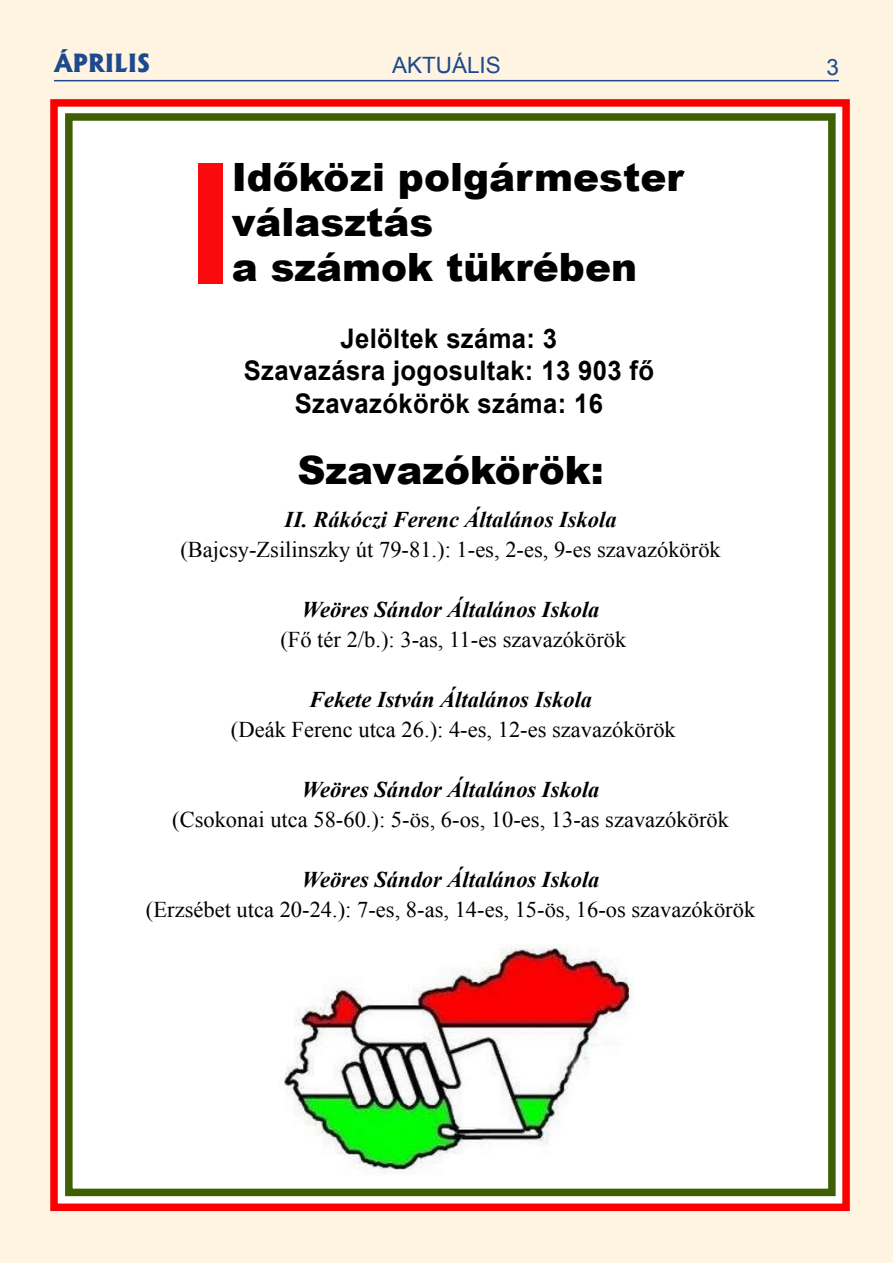
<style>
.page{position:relative;width:893px;height:1263px;background:#fff4e2}
.page>*{position:absolute;margin:0;border:0;box-sizing:border-box;transform-origin:0 0}
.t1{font:900 39px/45px "Arial";color:#000}
.t2{font:700 27px/32.4px "Arial";letter-spacing:.015em;color:#000;text-align:center;scale:.95 1}
.t3{font:800 24px "Albertus";color:#1c4a8d}
.t4{font:22.5px "Times New Roman";color:#000}
.t5{font:italic 700 22.5px "Times New Roman";color:#000}
.t6{font:22.5px "Arial";color:#1c4a8d}
</style>
<div class="page">
<hr style="left:54px;top:80px;width:785px;height:1px;background:#1c4a8d">
<div style="left:50px;top:99px;width:800px;height:1112px;background:#fff;border:8px solid #fb0000"></div>
<div style="left:65px;top:113px;width:771px;height:1083px;background:#fff;border:8px solid #3f6002"></div>
<div style="left:198px;top:163px;width:25px;height:120px;background:#f90a0d"></div>
<img style="left:284px;top:944px;width:350px;height:227px">
<p class="t3" style="left:54px;top:48px;width:98px">ÁPRILIS</p>
<p class="t6" style="left:392px;top:49px;width:110px">AKTUÁLIS</p>
<p class="t6" style="left:826px;top:51px;width:14px">3</p>
<h1 class="t1" style="left:232px;top:153px;width:454px">Időközi polgármester választás<br>a számok tükrében</h1>
<p class="t2" style="left:244px;top:323px;width:433px">Jelöltek száma: 3<br>Szavazásra jogosultak: 13 903 fő<br>Szavazókörök száma: 16</p>
<h1 class="t1" style="left:297px;top:447px;width:308px">Szavazókörök:</h1>
<p class="t5" style="left:285px;top:504px;width:333px">II. Rákóczi Ferenc Általános Iskola</p>
<p class="t4" style="left:180px;top:534px;width:542px">(Bajcsy-Zsilinszky út 79-81.): 1-es, 2-es, 9-es szavazókörök</p>
<p class="t5" style="left:302px;top:594px;width:299px">Weöres Sándor Általános Iskola</p>
<p class="t4" style="left:280px;top:624px;width:347px">(Fő tér 2/b.): 3-as, 11-es szavazókörök</p>
<p class="t5" style="left:309px;top:684px;width:285px">Fekete István Általános Iskola</p>
<p class="t4" style="left:231px;top:714px;width:446px">(Deák Ferenc utca 26.): 4-es, 12-es szavazókörök</p>
<p class="t5" style="left:302px;top:774px;width:299px">Weöres Sándor Általános Iskola</p>
<p class="t4" style="left:172px;top:804px;width:558px">(Csokonai utca 58-60.): 5-ös, 6-os, 10-es, 13-as szavazókörök</p>
<p class="t5" style="left:302px;top:864px;width:299px">Weöres Sándor Általános Iskola</p>
<p class="t4" style="left:146px;top:894px;width:611px">(Erzsébet utca 20-24.): 7-es, 8-as, 14-es, 15-ös, 16-os szavazókörök</p>
</div>
